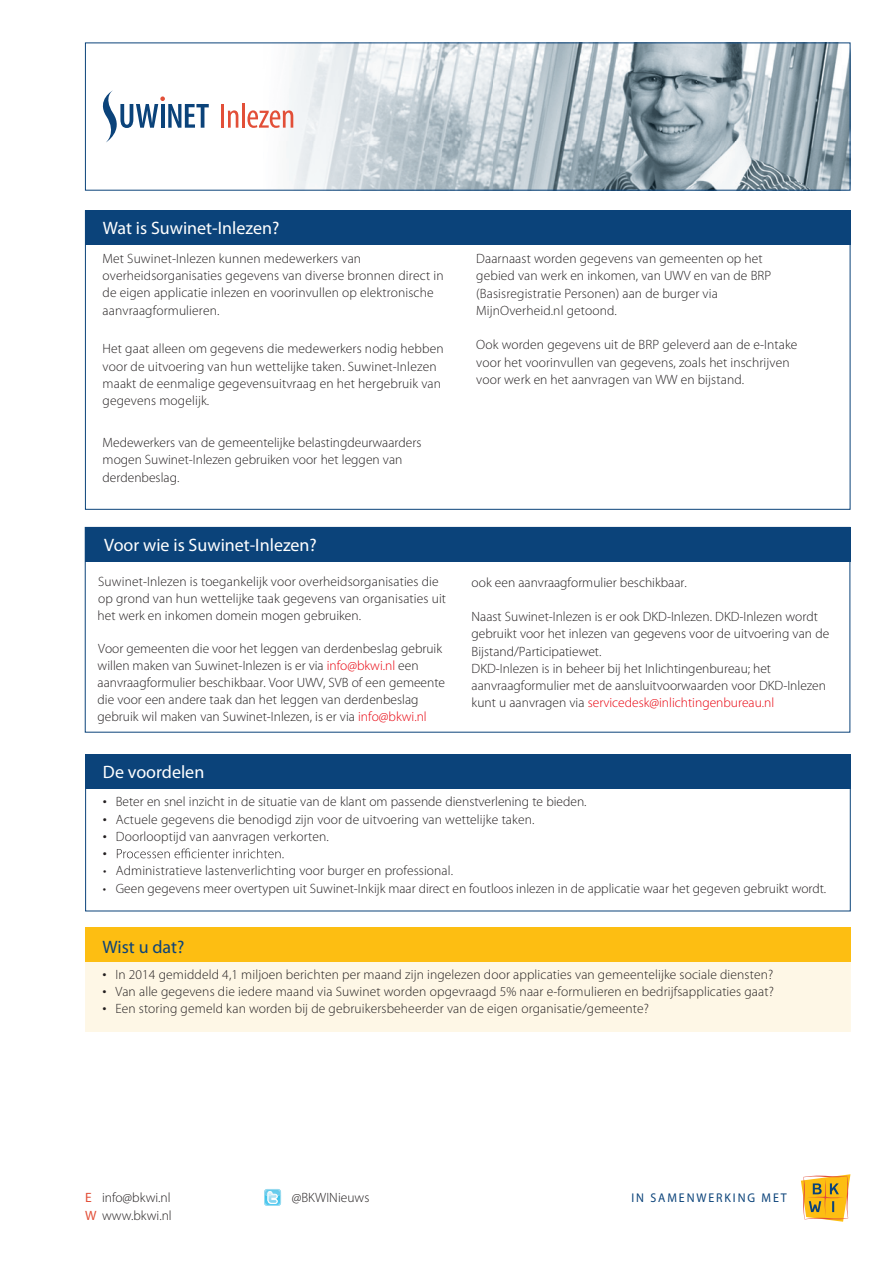
<style>
.page{position:relative;width:893px;height:1263px;background:#fff}
.page>*{position:absolute;margin:0;border:0;box-sizing:border-box;transform-origin:0 0}
.t1{font:18px "Myriad Pro";color:#fff}
.t2{font:18px "Myriad Pro";color:#0b437a}
.t3{font:300 16.5px/17.2px "Myriad Pro";color:#231f20}
.t4{font:300 13.5px/17.2px "Myriad Pro";letter-spacing:.01em;color:#231f20}
.t5{font:12.6px "Myriad";letter-spacing:.16em;color:#0b437a;scale:.94 1}
.s1{color:#e8000d}
.s2{font-weight:400;color:#e24f38}
</style>
<div class="page">
<div style="left:85px;top:927px;width:766px;height:105px;background:#fef7e6"></div>
<svg style="left:801px;top:1174px;width:49px;height:48px;background:#e6b84d"></svg>
<svg style="left:264px;top:1189px;width:17px;height:17px"></svg>
<div style="left:85px;top:210px;width:765px;height:35px;background:#0b437a"></div>
<div style="left:85px;top:527px;width:765px;height:35px;background:#0b437a"></div>
<div style="left:85px;top:755px;width:765px;height:34px;background:#0b437a"></div>
<svg style="left:117px;top:848px;width:167px;height:10px"></svg>
<div style="left:85px;top:755px;width:766px;height:156px;border:1px solid #0b437a"></div>
<div style="left:85px;top:927px;width:765px;height:35px;background:#fdbe12"></div>
<img style="left:85px;top:42px;width:765px;height:147px">
<div style="left:85px;top:43px;width:765px;height:148px;border:1px solid #0b437a"></div>
<svg style="left:103px;top:90px;width:106px;height:53px"></svg>
<hr style="left:222px;top:104px;width:2px;height:24px;background:#e24f38">
<svg style="left:228px;top:110px;width:10px;height:18px"></svg>
<hr style="left:242px;top:103px;width:3px;height:25px;background:#e24f38">
<svg style="left:247px;top:110px;width:46px;height:18px"></svg>
<div style="left:85px;top:527px;width:765px;height:205px;border:1px solid #0b437a"></div>
<h1 class="t1" style="left:103px;top:217px;width:178px">Wat is Suwinet-Inlezen?</h1>
<p class="t4" style="left:103px;top:250px;width:343px">Met Suwinet-Inlezen kunnen medewerkers van overheidsorganisaties gegevens van diverse bronnen direct in de eigen applicatie inlezen en voorinvullen op elektronische aanvraagformulieren.</p>
<p class="t4" style="left:103px;top:340px;width:343px">Het gaat alleen om gegevens die medewerkers nodig hebben voor de uitvoering van hun wettelijke taken. Suwinet-Inlezen maakt de eenmalige gegevensuitvraag en het hergebruik van gegevens mogelijk.</p>
<p class="t4" style="left:103px;top:434px;width:320px">Medewerkers van de gemeentelijke belastingdeurwaarders mogen Suwinet-Inlezen gebruiken voor het leggen van derdenbeslag.</p>
<h1 class="t1" style="left:104px;top:534px;width:214px">Voor wie is Suwinet-Inlezen?</h1>
<p class="t4" style="left:98px;top:573px;width:350px">Suwinet-Inlezen is toegankelijk voor overheidsorganisaties die op grond van hun wettelijke taak gegevens van organisaties uit het werk en inkomen domein mogen gebruiken.</p>
<p class="t4" style="left:98px;top:640px;width:349px">Voor gemeenten die voor het leggen van derdenbeslag gebruik willen maken van Suwinet-Inlezen is er via <span class="s1">info@bkwi.nl</span> een aanvraagformulier beschikbaar. Voor UWV, SVB of een gemeente die voor een andere taak dan het leggen van derdenbeslag gebruik wil maken van Suwinet-Inlezen, is er via <span class="s1">info@bkwi.nl</span></p>
<h1 class="t1" style="left:103px;top:761px;width:103px">De voordelen</h1>
<p class="t4" style="left:476px;top:250px;width:296px">Daarnaast worden gegevens van gemeenten op het gebied van werk en inkomen, van UWV en van de BRP (Basisregistratie Personen) aan de burger via MijnOverheid.nl getoond.</p>
<p class="t4" style="left:476px;top:336px;width:323px">Ook worden gegevens uit de BRP geleverd aan de e-Intake voor het voorinvullen van gegevens, zoals het inschrijven voor werk en het aanvragen van WW en bijstand.</p>
<p class="t4" style="left:472px;top:573px;width:217px">ook een aanvraagformulier beschikbaar.</p>
<p class="t4" style="left:472px;top:608px;width:359px">Naast Suwinet-Inlezen is er ook DKD-Inlezen. DKD-Inlezen wordt gebruikt voor het inlezen van gegevens voor de uitvoering van de Bijstand/Participatiewet.<br>DKD-Inlezen is in beheer bij het Inlichtingenbureau; het aanvraagformulier met de aansluitvoorwaarden voor DKD-Inlezen kunt u aanvragen via <span class="s1">servicedesk@inlichtingenbureau.nl</span></p>
<p class="t3" style="left:103px;top:792px;width:6px">• •</p>
<p class="t3" style="left:103px;top:827px;width:6px">• •</p>
<p class="t4" style="left:103px;top:862px;width:5px">• •</p>
<p class="t4" style="left:116px;top:793px;width:472px">Beter en snel inzicht in de situatie van de klant om passende dienstverlening te bieden.<br>Actuele gegevens die benodigd zijn voor de uitvoering van wettelijke taken.<br>Doorlooptijd van aanvragen verkorten.</p>
<p class="t4" style="left:116px;top:862px;width:712px">Administratieve lastenverlichting voor burger en professional.<br>Geen gegevens meer overtypen uit Suwinet-Inkijk maar direct en foutloos inlezen in de applicatie waar het gegeven gebruikt wordt.</p>
<h1 class="t2" style="left:103px;top:935px;width:83px">Wist u dat?</h1>
<p class="t3" style="left:103px;top:982px;width:6px">•</p>
<p class="t4" style="left:115px;top:966px;width:659px">In 2014 gemiddeld 4,1 miljoen berichten per maand zijn ingelezen door applicaties van gemeentelijke sociale diensten?</p>
<p class="t4" style="left:115px;top:1000px;width:535px">Een storing gemeld kan worden bij de gebruikersbeheerder van de eigen organisatie/gemeente?</p>
<p class="t3" style="left:103px;top:965px;width:6px">•</p>
<p class="t4" style="left:115px;top:983px;width:660px">Van alle gegevens die iedere maand via Suwinet worden opgevraagd 5% naar e-formulieren en bedrijfsapplicaties gaat?</p>
<p class="t3" style="left:103px;top:999px;width:6px">•</p>
<p class="t4" style="left:85px;top:1189px;width:87px"><span class="s2">E</span> info@bkwi.nl</p>
<p class="t5" style="left:631px;top:1192px;width:167px">IN SAMENWERKING MET</p>
<p class="t4" style="left:85px;top:1207px;width:88px"><span class="s2">W</span> www.bkwi.nl</p>
<p class="t4" style="left:292px;top:1189px;width:79px">@BKWINieuws</p>
</div>
